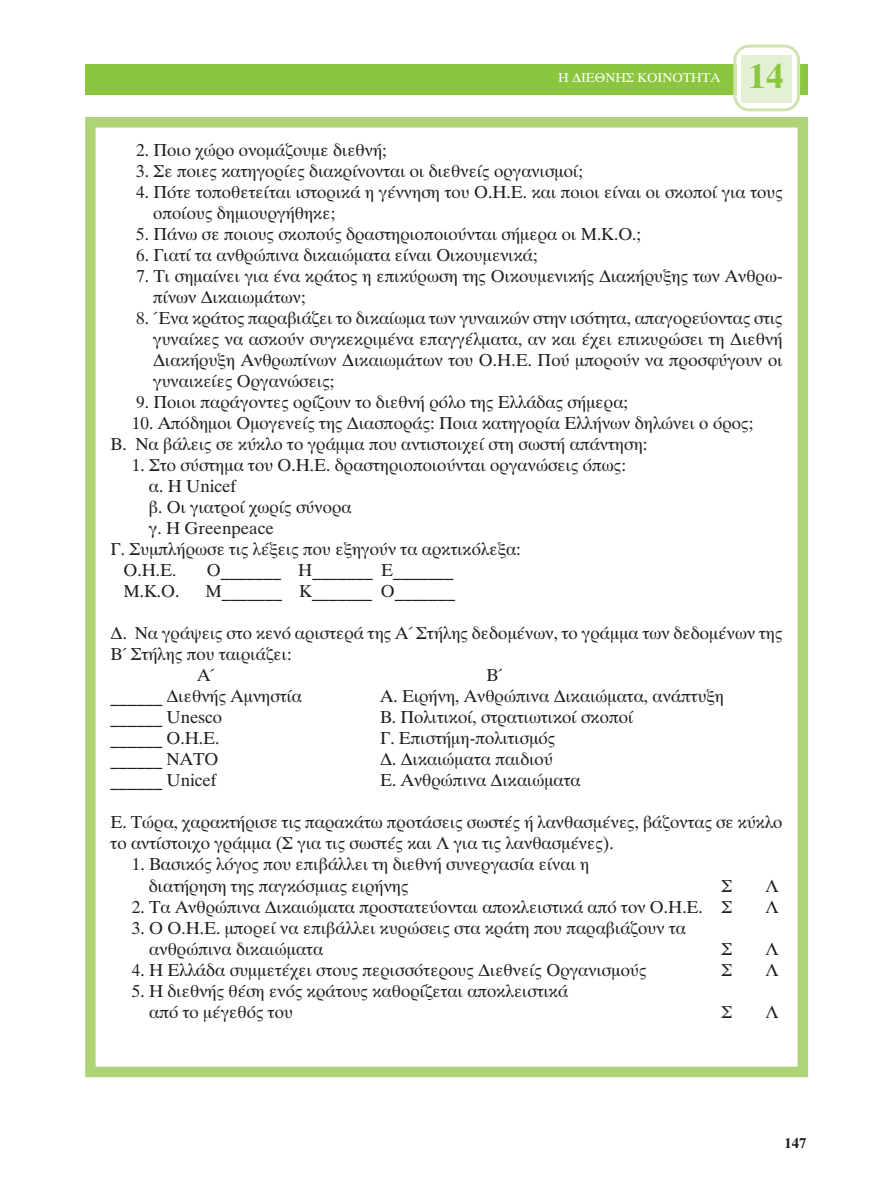
<style>
.page{position:relative;width:872px;height:1191px;background:#fff}
.page>*{position:absolute;margin:0;border:0;box-sizing:border-box;transform-origin:0 0}
.t1{font:36px "UB Times Bold";color:#8bc63e}
.t2{font:18px/21px "UB Times";color:#231f20}
.t3{font:15px "UB Times Bold";color:#231f20}
.t4{font:13.5px "UB Times";color:#fff}
</style>
<div class="page">
<div style="left:85px;top:64px;width:723px;height:30px;background:#8bc63e"></div>
<svg style="left:733px;top:45px;width:67px;height:66px"></svg>
<div style="left:741px;top:55px;width:50px;height:47px;background:#e4f0d4"></div>
<div style="left:85px;top:117px;width:723px;height:960px;border:10px solid #aed475"></div>
<p class="t4" style="left:558px;top:71px;width:164px">Η ΔΙΕΘΝΗΣ ΚΟΙΝΟΤΗΤΑ</p>
<p class="t1" style="left:749px;top:57px;width:37px">14</p>
<p class="t2" style="left:136px;top:140px;width:252px">2. Ποιο χώρο ονομάζουμε διεθνή;</p>
<p class="t2" style="left:136px;top:161px;width:448px">3. Σε ποιες κατηγορίες διακρίνονται οι διεθνείς οργανισμοί;</p>
<p class="t2" style="left:153px;top:182px;width:631px;text-indent:-17px">4. Πότε τοποθετείται ιστορικά η γέννηση του Ο.Η.Ε. και ποιοι είναι οι σκοποί για τους οποίους δημιουργήθηκε;</p>
<p class="t2" style="left:136px;top:224px;width:507px">5. Πάνω σε ποιους σκοπούς δραστηριοποιούνται σήμερα οι Μ.Κ.Ο.;</p>
<p class="t2" style="left:136px;top:245px;width:403px">6. Γιατί τα ανθρώπινα δικαιώματα είναι Οικουμενικά;</p>
<p class="t2" style="left:153px;top:266px;width:631px;text-indent:-17px">7. Τι σημαίνει για ένα κράτος η επικύρωση της Οικουμενικής Διακήρυξης των Ανθρω&shy;πίνων Δικαιωμάτων;</p>
<p class="t2" style="left:153px;top:308px;width:631px;text-align:justify;text-indent:-17px">8. Ένα κράτος παραβιάζει το δικαίωμα των γυναικών στην ισότητα, απαγορεύοντας στις γυναίκες να ασκούν συγκεκριμένα επαγγέλματα, αν και έχει επικυρώσει τη Διεθνή Διακήρυξη Ανθρωπίνων Δικαιωμάτων του Ο.Η.Ε. Πού μπορούν να προσφύγουν οι γυναικείες Οργανώσεις;</p>
<p class="t2" style="left:136px;top:392px;width:494px">9. Ποιοι παράγοντες ορίζουν το διεθνή ρόλο της Ελλάδας σήμερα;</p>
<p class="t2" style="left:111px;top:413px;width:644px;text-indent:21px">10. Απόδημοι Ομογενείς της Διασποράς: Ποια κατηγορία Ελλήνων δηλώνει ο όρος;<br>Β. Να βάλεις σε κύκλο το γράμμα που αντιστοιχεί στη σωστή απάντηση:</p>
<p class="t2" style="left:132px;top:455px;width:496px">1. Στο σύστημα του Ο.Η.Ε. δραστηριοποιούνται οργανώσεις όπως:</p>
<p class="t2" style="left:149px;top:476px;width:89px">α. Η Unicef</p>
<p class="t2" style="left:149px;top:497px;width:204px">β. Οι γιατροί χωρίς σύνορα</p>
<p class="t2" style="left:149px;top:518px;width:126px">γ. Η Greenpeace</p>
<p class="t2" style="left:111px;top:539px;width:412px">Γ. Συμπλήρωσε τις λέξεις που εξηγούν τα αρκτικόλεξα:</p>
<p class="t2" style="left:124px;top:560px;width:54px">Ο.Η.Ε.</p>
<p class="t2" style="left:207px;top:560px;width:248px">Ο_______ Η_______ Ε_______</p>
<p class="t2" style="left:124px;top:581px;width:57px">Μ.Κ.Ο.</p>
<p class="t2" style="left:205px;top:581px;width:251px">Μ_______ Κ_______ Ο_______</p>
<p class="t2" style="left:111px;top:623px;width:673px">Δ. Να γράψεις στο κενό αριστερά της Α΄ Στήλης δεδομένων, το γράμμα των δεδομένων της</p>
<p class="t2" style="left:111px;top:644px;width:183px">Β΄ Στήλης που ταιριάζει:</p>
<p class="t2" style="left:197px;top:665px;width:19px">Α΄</p>
<p class="t2" style="left:486px;top:665px;width:17px">Β΄</p>
<p class="t2" style="left:111px;top:686px;width:193px">______ Διεθνής Αμνηστία</p>
<p class="t2" style="left:380px;top:686px;width:345px">Α. Ειρήνη, Ανθρώπινα Δικαιώματα, ανάπτυξη</p>
<p class="t2" style="left:111px;top:707px;width:113px">______ Unesco</p>
<p class="t2" style="left:380px;top:707px;width:255px">B. Πολιτικοί, στρατιωτικοί σκοποί</p>
<p class="t2" style="left:111px;top:728px;width:110px">______ Ο.Η.Ε.</p>
<p class="t2" style="left:380px;top:728px;width:177px">Γ. Επιστήμη-πολιτισμός</p>
<p class="t2" style="left:111px;top:749px;width:109px">______ ΝΑΤΟ</p>
<p class="t2" style="left:380px;top:749px;width:174px">Δ. Δικαιώματα παιδιού</p>
<p class="t2" style="left:111px;top:770px;width:107px">______ Unicef</p>
<p class="t2" style="left:380px;top:770px;width:202px">E. Ανθρώπινα Δικαιώματα</p>
<p class="t2" style="left:111px;top:812px;width:673px">Ε. Τώρα, χαρακτήρισε τις παρακάτω προτάσεις σωστές ή λανθασμένες, βάζοντας σε κύκλο το αντίστοιχο γράμμα (Σ για τις σωστές και Λ για τις λανθασμένες).</p>
<p class="t2" style="left:149px;top:854px;width:442px;text-indent:-17px">1. Βασικός λόγος που επιβάλλει τη διεθνή συνεργασία είναι η διατήρηση της παγκόσμιας ειρήνης</p>
<p class="t2" style="left:721px;top:875px;width:13px">Σ</p>
<p class="t2" style="left:765px;top:875px;width:15px">Λ</p>
<p class="t2" style="left:132px;top:896px;width:602px">2. Τα Ανθρώπινα Δικαιώματα προστατεύονται αποκλειστικά από τον Ο.Η.Ε. Σ</p>
<p class="t2" style="left:765px;top:896px;width:15px">Λ</p>
<p class="t2" style="left:149px;top:917px;width:538px;text-indent:-17px">3. Ο Ο.Η.Ε. μπορεί να επιβάλλει κυρώσεις στα κράτη που παραβιάζουν τα ανθρώπινα δικαιώματα</p>
<p class="t2" style="left:721px;top:938px;width:13px">Σ</p>
<p class="t2" style="left:765px;top:938px;width:15px">Λ</p>
<p class="t2" style="left:132px;top:959px;width:516px">4. Η Ελλάδα συμμετέχει στους περισσότερους Διεθνείς Οργανισμούς</p>
<p class="t2" style="left:721px;top:959px;width:13px">Σ</p>
<p class="t2" style="left:765px;top:959px;width:15px">Λ</p>
<p class="t2" style="left:149px;top:980px;width:421px;text-indent:-17px">5. Η διεθνής θέση ενός κράτους καθορίζεται αποκλειστικά από το μέγεθός του</p>
<p class="t2" style="left:721px;top:1001px;width:13px">Σ</p>
<p class="t2" style="left:765px;top:1001px;width:15px">Λ</p>
<p class="t3" style="left:784px;top:1135px;width:23px">147</p>
</div>
